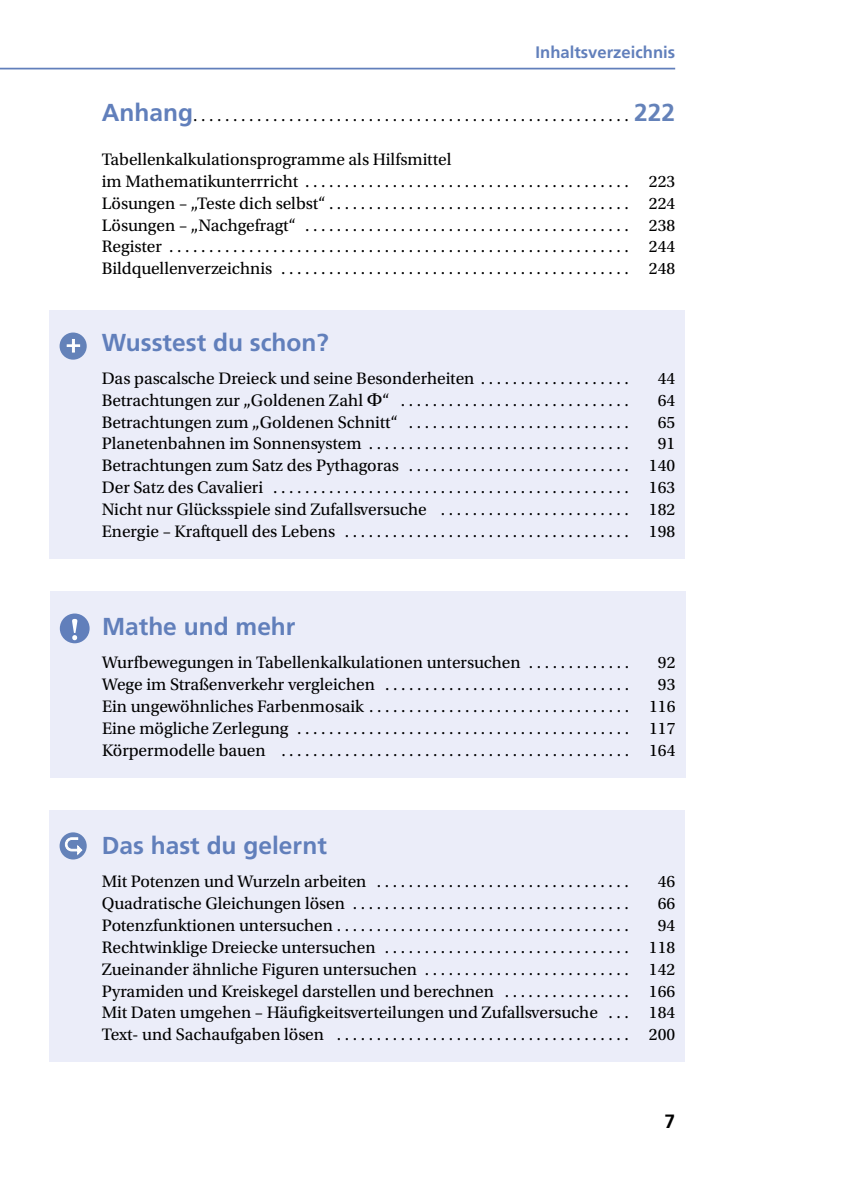
<style>
.page{position:relative;width:844px;height:1191px;background:#fff}
.page>*{position:absolute;margin:0;border:0;box-sizing:border-box;transform-origin:0 0}
.Kapitelname{font:700 24.5px "DP Frutiger";color:#617fbb}
.t1{font:700 19.25px "DP Frutiger";color:#000}
.Themenname{font:17.5px/21.9px "DP Utopia";color:#000}
.Kapitelname-2{font:17.5px "DP Utopia";color:#000}
.t2{font:700 16.62px "DP Frutiger";color:#617fbb}
.s1{font-family:"DP Frutiger";font-weight:700;font-size:24.5px;color:#617fbb}
.s2{font-family:"DP Frutiger";font-weight:700;font-size:24.5px;color:#6482b9}
</style>
<div class="page">
<hr style="left:1px;top:68px;width:673px;height:1px;background:#617fbb">
<div style="left:50px;top:591px;width:635px;height:186px;background:#ebedf9"></div>
<div style="left:60px;top:613px;width:30px;height:30px;background:#617fbb;border-radius:50%"></div>
<svg style="left:72px;top:619px;width:6px;height:21px"></svg>
<div style="left:50px;top:311px;width:635px;height:248px;background:#ebedf9"></div>
<div style="left:60px;top:332px;width:27px;height:28px;background:#6482b9;border-radius:50%"></div>
<svg style="left:66px;top:339px;width:14px;height:14px"></svg>
<div style="left:50px;top:810px;width:635px;height:252px;background:#ebedf9"></div>
<div style="left:60px;top:832px;width:27px;height:27px;background:#6482b9;border-radius:50%"></div>
<svg style="left:65px;top:837px;width:18px;height:18px"></svg>
<p class="t2" style="left:535px;top:43px;width:141px">Inhaltsverzeichnis</p>
<p class="Kapitelname-2" style="left:102px;top:106px;width:574px"><span class="s1">Anhang</span> . . . . . . . . . . . . . . . . . . . . . . . . . . . . . . . . . . . . . . . . . . . . . . . . . . . . . . . <span class="s2">222</span></p>
<p class="Themenname" style="left:102px;top:149px;width:574px">Tabellenkalkulationsprogramme als Hilfsmittel<br>im Mathematikunterrricht . . . . . . . . . . . . . . . . . . . . . . . . . . . . . . . . . . . . . . . . . 223</p>
<p class="Themenname" style="left:102px;top:192px;width:526px">Lösungen – „Teste dich selbst“......................................</p>
<p class="Themenname" style="left:648px;top:192px;width:28px">224</p>
<p class="Themenname" style="left:102px;top:214px;width:574px">Lösungen – „Nachgefragt“ . . . . . . . . . . . . . . . . . . . . . . . . . . . . . . . . . . . . . . . . . 238</p>
<p class="Themenname" style="left:102px;top:236px;width:574px">Register . . . . . . . . . . . . . . . . . . . . . . . . . . . . . . . . . . . . . . . . . . . . . . . . . . . . . . . . . . 244</p>
<p class="Themenname" style="left:102px;top:258px;width:574px">Bildquellenverzeichnis . . . . . . . . . . . . . . . . . . . . . . . . . . . . . . . . . . . . . . . . . . . . 248</p>
<p class="Kapitelname" style="left:102px;top:328px;width:228px">Wusstest du schon?</p>
<p class="Themenname" style="left:102px;top:367px;width:528px">Das pascalsche Dreieck und seine Besonderheiten . . . . . . . . . . . . . . . . . . .</p>
<p class="Themenname" style="left:657px;top:367px;width:19px">44</p>
<p class="Themenname" style="left:102px;top:389px;width:528px">Betrachtungen zur „Goldenen Zahl Φ“ . . . . . . . . . . . . . . . . . . . . . . . . . . . . .</p>
<p class="Themenname" style="left:657px;top:389px;width:19px">64</p>
<p class="Themenname" style="left:102px;top:411px;width:528px">Betrachtungen zum „Goldenen Schnitt“ . . . . . . . . . . . . . . . . . . . . . . . . . . . .</p>
<p class="Themenname" style="left:657px;top:411px;width:19px">65</p>
<p class="Themenname" style="left:102px;top:433px;width:528px">Planetenbahnen im Sonnensystem . . . . . . . . . . . . . . . . . . . . . . . . . . . . . . . . .</p>
<p class="Themenname" style="left:657px;top:433px;width:19px">91</p>
<p class="Themenname" style="left:102px;top:455px;width:574px">Betrachtungen zum Satz des Pythagoras . . . . . . . . . . . . . . . . . . . . . . . . . . . . 140</p>
<p class="Themenname" style="left:102px;top:477px;width:574px">Der Satz des Cavalieri . . . . . . . . . . . . . . . . . . . . . . . . . . . . . . . . . . . . . . . . . . . . . 163</p>
<p class="Themenname" style="left:102px;top:499px;width:574px">Nicht nur Glücksspiele sind Zufallsversuche . . . . . . . . . . . . . . . . . . . . . . . . 182</p>
<p class="Themenname" style="left:102px;top:520px;width:574px">Energie – Kraftquell des Lebens . . . . . . . . . . . . . . . . . . . . . . . . . . . . . . . . . . . . 198</p>
<p class="Kapitelname" style="left:102px;top:612px;width:195px">Mathe und mehr</p>
<p class="Themenname" style="left:102px;top:652px;width:528px">Wurfbewegungen in Tabellenkalkulationen untersuchen . . . . . . . . . . . . .</p>
<p class="Themenname" style="left:657px;top:652px;width:19px">92</p>
<p class="Themenname" style="left:102px;top:674px;width:528px">Wege im Straßenverkehr vergleichen . . . . . . . . . . . . . . . . . . . . . . . . . . . . . . .</p>
<p class="Themenname" style="left:657px;top:674px;width:19px">93</p>
<p class="Themenname" style="left:102px;top:695px;width:574px">Ein ungewöhnliches Farbenmosaik . . . . . . . . . . . . . . . . . . . . . . . . . . . . . . . . . 116</p>
<p class="Themenname" style="left:102px;top:717px;width:574px">Eine mögliche Zerlegung . . . . . . . . . . . . . . . . . . . . . . . . . . . . . . . . . . . . . . . . . . 117</p>
<p class="Themenname" style="left:102px;top:739px;width:574px">Körpermodelle bauen . . . . . . . . . . . . . . . . . . . . . . . . . . . . . . . . . . . . . . . . . . . . 164</p>
<p class="Kapitelname" style="left:102px;top:831px;width:227px">Das hast du gelernt</p>
<p class="Themenname" style="left:102px;top:870px;width:528px">Mit Potenzen und Wurzeln arbeiten . . . . . . . . . . . . . . . . . . . . . . . . . . . . . . . .</p>
<p class="Themenname" style="left:657px;top:870px;width:19px">46</p>
<p class="Themenname" style="left:102px;top:892px;width:528px">Quadratische Gleichungen lösen . . . . . . . . . . . . . . . . . . . . . . . . . . . . . . . . . . .</p>
<p class="Themenname" style="left:657px;top:892px;width:19px">66</p>
<p class="Themenname" style="left:102px;top:914px;width:528px">Potenzfunktionen untersuchen . . . . . . . . . . . . . . . . . . . . . . . . . . . . . . . . . . . . .</p>
<p class="Themenname" style="left:657px;top:914px;width:19px">94</p>
<p class="Themenname" style="left:102px;top:936px;width:574px">Rechtwinklige Dreiecke untersuchen . . . . . . . . . . . . . . . . . . . . . . . . . . . . . . . 118</p>
<p class="Themenname" style="left:102px;top:958px;width:574px">Zueinander ähnliche Figuren untersuchen . . . . . . . . . . . . . . . . . . . . . . . . . . 142</p>
<p class="Themenname" style="left:102px;top:980px;width:574px">Pyramiden und Kreiskegel darstellen und berechnen . . . . . . . . . . . . . . . . 166</p>
<p class="Themenname" style="left:102px;top:1002px;width:574px">Mit Daten umgehen – Häufigkeitsverteilungen und Zufallsversuche . . . 184</p>
<p class="Themenname" style="left:102px;top:1024px;width:574px">Text- und Sachaufgaben lösen . . . . . . . . . . . . . . . . . . . . . . . . . . . . . . . . . . . . . 200</p>
<p class="t1" style="left:664px;top:1109px;width:12px">7</p>
</div>
